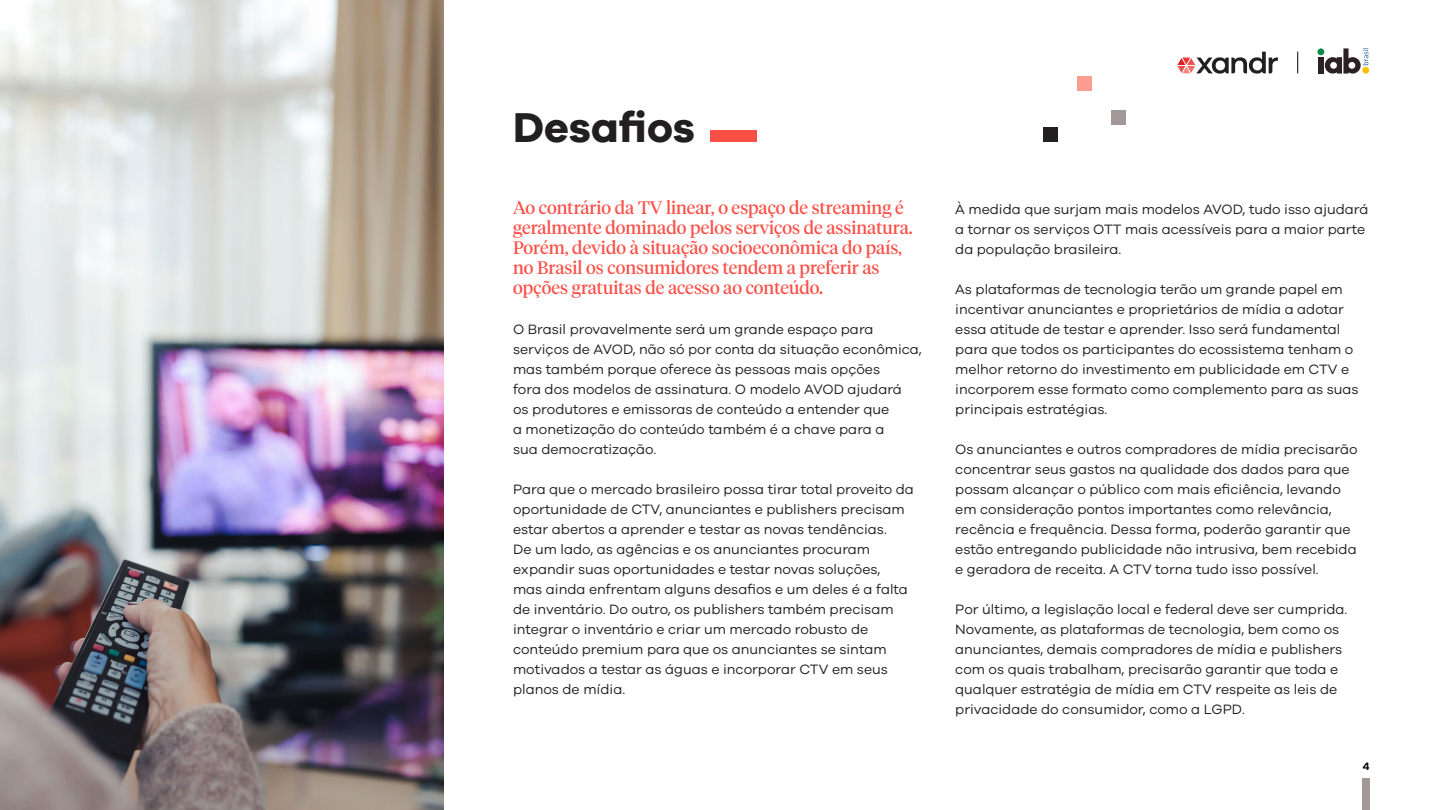
<style>
.page{position:relative;width:1440px;height:810px;background:#fff}
.page>*{position:absolute;margin:0;border:0;box-sizing:border-box;transform-origin:0 0}
.t1{font:700 43px "Galano Grotesque";color:#211f1f}
.t2{font:18px/20px "Tiempos Headline";color:#fc5047}
.t3{font:14px/20px "Galano Grotesque";color:#211f1f}
.t4{font:600 11px "Galano Grotesque";color:#000}
</style>
<div class="page">
<img style="left:0;top:0;width:444px;height:810px">
<div style="left:710px;top:130px;width:47px;height:12px;background:#fc5047"></div>
<div style="left:1043px;top:128px;width:14px;height:14px;background:#211f1f"></div>
<div style="left:1112px;top:111px;width:14px;height:14px;background:#a19897"></div>
<div style="left:1078px;top:77px;width:14px;height:14px;background:#fc9d90"></div>
<svg style="left:1177px;top:52px;width:101px;height:22px"></svg>
<div style="left:1318px;top:57px;width:5px;height:17px;background:#2b2023"></div>
<div style="left:1317px;top:48px;width:7px;height:7px;background:#008c43;border-radius:50%"></div>
<svg style="left:1325px;top:48px;width:43px;height:26px"></svg>
<svg style="left:1297px;top:52px;width:1px;height:21px"></svg>
<div style="left:1362px;top:778px;width:8px;height:32px;background:#a19897"></div>
<h1 class="t1" style="left:513px;top:101px;width:184px">Desafios</h1>
<p class="t2" style="left:513px;top:196px;width:401px">Ao contrário da TV linear, o espaço de streaming é geralmente dominado pelos serviços de assinatura.<br>Porém, devido à situação socioeconômica do país, no Brasil os consumidores tendem a preferir as opções gratuitas de acesso ao conteúdo.</p>
<p class="t3" style="left:513px;top:319px;width:410px">O Brasil provavelmente será um grande espaço para serviços de AVOD, não só por conta da situação econômica, mas também porque oferece às pessoas mais opções<br>fora dos modelos de assinatura. O modelo AVOD ajudará<br>os produtores e emissoras de conteúdo a entender que<br>a monetização do conteúdo também é a chave para a<br>sua democratização.</p>
<p class="t3" style="left:513px;top:479px;width:402px">Para que o mercado brasileiro possa tirar total proveito da oportunidade de CTV, anunciantes e publishers precisam estar abertos a aprender e testar as novas tendências.<br>De um lado, as agências e os anunciantes procuram expandir suas oportunidades e testar novas soluções,<br>mas ainda enfrentam alguns desafios e um deles é a falta de inventário. Do outro, os publishers também precisam integrar o inventário e criar um mercado robusto de conteúdo premium para que os anunciantes se sintam motivados a testar as águas e incorporar CTV em seus planos de mídia.</p>
<p class="t3" style="left:955px;top:199px;width:415px">À medida que surjam mais modelos AVOD, tudo isso ajudará a tornar os serviços OTT mais acessíveis para a maior parte da população brasileira.</p>
<p class="t3" style="left:955px;top:279px;width:405px">As plataformas de tecnologia terão um grande papel em incentivar anunciantes e proprietários de mídia a adotar essa atitude de testar e aprender. Isso será fundamental para que todos os participantes do ecossistema tenham o melhor retorno do investimento em publicidade em CTV e incorporem esse formato como complemento para as suas principais estratégias.</p>
<p class="t3" style="left:955px;top:439px;width:404px">Os anunciantes e outros compradores de mídia precisarão concentrar seus gastos na qualidade dos dados para que possam alcançar o público com mais eficiência, levando em consideração pontos importantes como relevância, recência e frequência. Dessa forma, poderão garantir que estão entregando publicidade não intrusiva, bem recebida e geradora de receita. A CTV torna tudo isso possível.</p>
<p class="t3" style="left:955px;top:599px;width:394px">Por último, a legislação local e federal deve ser cumprida.<br>Novamente, as plataformas de tecnologia, bem como os anunciantes, demais compradores de mídia e publishers com os quais trabalham, precisarão garantir que toda e qualquer estratégia de mídia em CTV respeite as leis de privacidade do consumidor, como a LGPD.</p>
<p class="t4" style="left:1363px;top:760px;width:8px">4</p>
</div>
